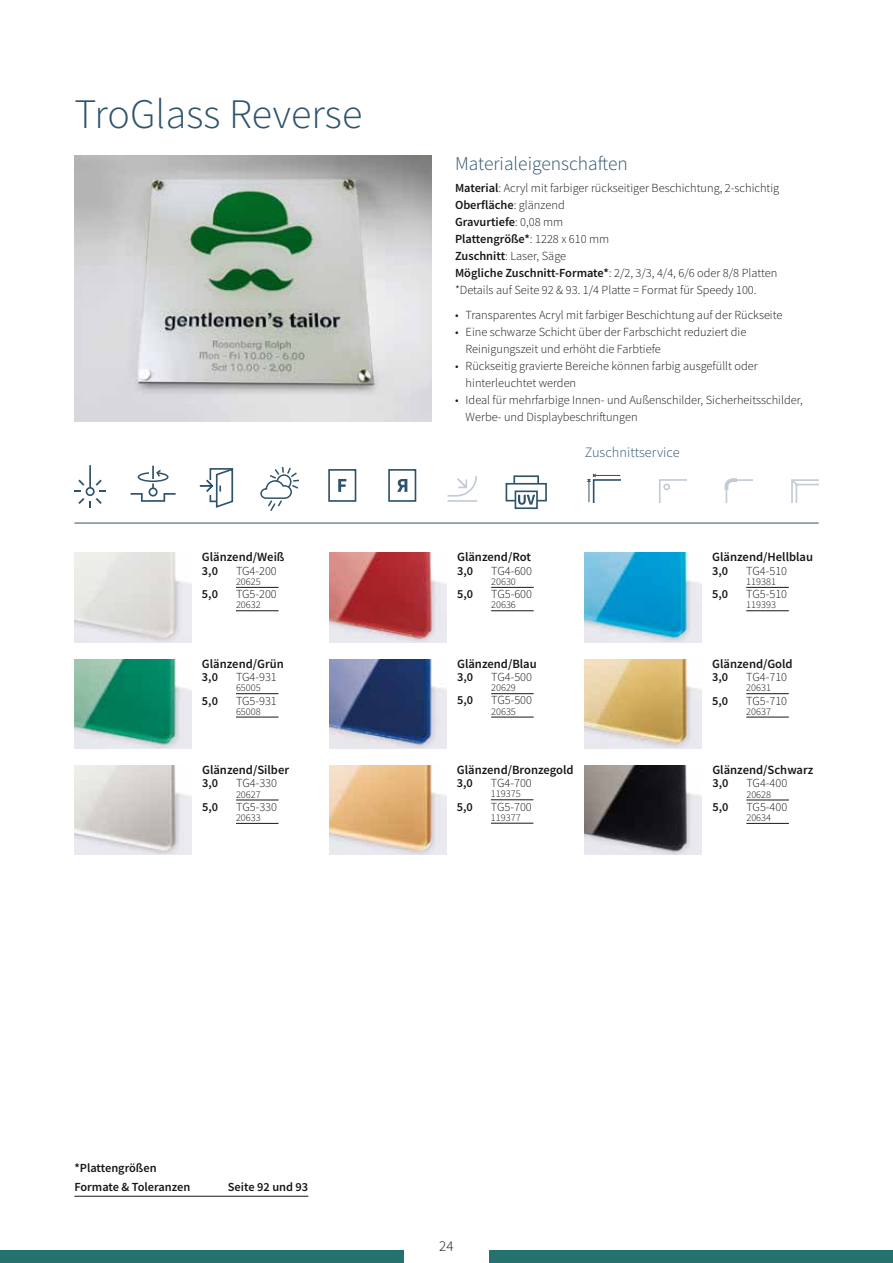
<style>
.page{position:relative;width:893px;height:1263px;background:#fff}
.page>*{position:absolute;margin:0;border:0;box-sizing:border-box;transform-origin:0 0}
.t1{font:300 42px "Source Sans Pro";letter-spacing:.005em;color:#2e536c}
.t2{font:300 19.5px "Source Sans Pro";color:#2e536c}
.t3{font:300 15px "Source Sans Pro";color:#181716}
.t4{font:300 14.25px "Source Sans Pro";letter-spacing:.005em;color:#2e536c}
.t5{font:600 12.6px "Source Sans Pro";color:#181716}
.t6{font:300 12.3px/17px "Source Sans Pro";color:#181716}
.t7{font:600 12.3px/18.8px "Source Sans Pro";color:#181716}
.t8{font:300 10.35px "Source Sans Pro";color:#181716}
.s1{font-weight:600}
</style>
<div class="page">
<img style="left:74px;top:553px;width:117px;height:89px">
<img style="left:74px;top:659px;width:117px;height:89px">
<img style="left:585px;top:659px;width:117px;height:89px">
<img style="left:585px;top:765px;width:117px;height:90px">
<img style="left:330px;top:553px;width:116px;height:89px">
<img style="left:74px;top:765px;width:117px;height:90px">
<img style="left:585px;top:553px;width:117px;height:89px">
<img style="left:330px;top:659px;width:116px;height:89px">
<img style="left:330px;top:765px;width:116px;height:90px">
<div style="left:513px;top:475px;width:26px;height:10px;border:2px solid #2e536c"></div>
<div style="left:506px;top:483px;width:41px;height:18px;border:2px solid #2e536c"></div>
<div style="left:515px;top:490px;width:23px;height:19px;border:2px solid #2e536c"></div>
<svg style="left:518px;top:495px;width:17px;height:10px"></svg>
<hr style="left:448px;top:500px;width:29px;height:2px;background:#c4cbd5">
<svg style="left:448px;top:476px;width:29px;height:21px"></svg>
<div style="left:388px;top:469px;width:28px;height:33px;border:2px solid #2e536c"></div>
<svg style="left:397px;top:479px;width:10px;height:13px"></svg>
<svg style="left:260px;top:467px;width:39px;height:44px"></svg>
<div style="left:328px;top:469px;width:28px;height:33px;border:2px solid #2e536c"></div>
<svg style="left:338px;top:479px;width:8px;height:13px"></svg>
<svg style="left:200px;top:468px;width:33px;height:40px"></svg>
<svg style="left:74px;top:465px;width:32px;height:43px"></svg>
<svg style="left:131px;top:466px;width:45px;height:36px"></svg>
<hr style="left:74px;top:523px;width:745px;height:1px;background:#2e536c">
<img style="left:74px;top:155px;width:358px;height:266px">
<svg style="left:791px;top:479px;width:27px;height:23px"></svg>
<svg style="left:587px;top:473px;width:33px;height:29px"></svg>
<svg style="left:659px;top:479px;width:27px;height:23px"></svg>
<svg style="left:725px;top:478px;width:27px;height:24px"></svg>
<hr style="left:236px;top:587px;width:43px;height:1px;background:#181716">
<hr style="left:236px;top:610px;width:43px;height:1px;background:#181716">
<hr style="left:236px;top:693px;width:43px;height:1px;background:#181716">
<hr style="left:236px;top:717px;width:43px;height:1px;background:#181716">
<hr style="left:746px;top:693px;width:43px;height:1px;background:#181716">
<hr style="left:746px;top:717px;width:43px;height:1px;background:#181716">
<hr style="left:491px;top:799px;width:42px;height:1px;background:#181716">
<hr style="left:491px;top:823px;width:42px;height:1px;background:#181716">
<hr style="left:491px;top:587px;width:43px;height:1px;background:#181716">
<hr style="left:491px;top:610px;width:43px;height:1px;background:#181716">
<hr style="left:236px;top:800px;width:43px;height:1px;background:#181716">
<hr style="left:236px;top:823px;width:43px;height:1px;background:#181716">
<hr style="left:746px;top:800px;width:43px;height:1px;background:#181716">
<hr style="left:746px;top:823px;width:43px;height:1px;background:#181716">
<hr style="left:746px;top:587px;width:43px;height:1px;background:#181716">
<hr style="left:746px;top:610px;width:43px;height:1px;background:#181716">
<hr style="left:491px;top:693px;width:43px;height:1px;background:#181716">
<hr style="left:491px;top:717px;width:43px;height:1px;background:#181716">
<div style="left:0;top:1250px;width:404px;height:13px;background:#257170"></div>
<div style="left:489px;top:1250px;width:404px;height:13px;background:#257170"></div>
<hr style="left:74px;top:1196px;width:234px;height:1px;background:#181716">
<h1 class="t1" style="left:74px;top:88px;width:289px">TroGlass Reverse</h1>
<h2 class="t2" style="left:455px;top:151px;width:174px">Materialeigenschaften</h2>
<p class="t6" style="left:455px;top:180px;width:326px"><span class="s1">Material</span>: Acryl mit farbiger rückseitiger Beschichtung, 2-schichtig <span class="s1">Oberfläche</span>: glänzend<br><span class="s1">Gravurtiefe</span>: 0,08 mm<br><span class="s1">Plattengröße*</span>: 1228 x 610 mm<br><span class="s1">Zuschnitt</span>: Laser, Säge<br><span class="s1">Mögliche Zuschnitt-Formate*</span>: 2/2, 3/3, 4/4, 6/6 oder 8/8 Platten *Details auf Seite 92 &amp; 93. 1/4 Platte = Format für Speedy 100.</p>
<p class="t6" style="left:455px;top:306px;width:329px">• Transparentes Acryl mit farbiger Beschichtung auf der Rückseite</p>
<p class="t6" style="left:466px;top:323px;width:282px;text-indent:-11px">• Eine schwarze Schicht über der Farbschicht reduziert die<br>Reinigungszeit und erhöht die Farbtiefe</p>
<p class="t6" style="left:466px;top:357px;width:294px;text-indent:-11px">• Rückseitig gravierte Bereiche können farbig ausgefüllt oder hinterleuchtet werden</p>
<p class="t6" style="left:466px;top:391px;width:339px;text-indent:-11px">• Ideal für mehrfarbige Innen- und Außenschilder, Sicherheitsschilder,<br>Werbe- und Displaybeschriftungen</p>
<p class="t4" style="left:585px;top:444px;width:97px">Zuschnittservice</p>
<p class="t5" style="left:202px;top:549px;width:84px">Glänzend/Weiß</p>
<p class="t5" style="left:457px;top:549px;width:75px">Glänzend/Rot</p>
<p class="t5" style="left:712px;top:549px;width:102px">Glänzend/Hellblau</p>
<p class="t7" style="left:202px;top:561px;width:18px">3,0</p>
<p class="t6" style="left:236px;top:562px;width:42px">TG4-200</p>
<p class="t7" style="left:202px;top:585px;width:18px">5,0</p>
<p class="t6" style="left:236px;top:586px;width:42px">TG5-200</p>
<p class="t8" style="left:236px;top:575px;width:26px">20625</p>
<p class="t8" style="left:236px;top:599px;width:26px">20632</p>
<p class="t7" style="left:457px;top:561px;width:18px">3,0</p>
<p class="t6" style="left:491px;top:562px;width:42px">TG4-600</p>
<p class="t7" style="left:457px;top:585px;width:18px">5,0</p>
<p class="t6" style="left:491px;top:586px;width:42px">TG5-600</p>
<p class="t8" style="left:491px;top:575px;width:26px">20630</p>
<p class="t8" style="left:491px;top:599px;width:26px">20636</p>
<p class="t7" style="left:712px;top:561px;width:18px">3,0</p>
<p class="t6" style="left:746px;top:562px;width:42px">TG4-510</p>
<p class="t7" style="left:712px;top:585px;width:18px">5,0</p>
<p class="t6" style="left:746px;top:586px;width:42px">TG5-510</p>
<p class="t8" style="left:746px;top:575px;width:31px">119381</p>
<p class="t8" style="left:746px;top:599px;width:31px">119393</p>
<p class="t5" style="left:202px;top:655px;width:83px">Glänzend/Grün</p>
<p class="t5" style="left:712px;top:655px;width:82px">Glänzend/Gold</p>
<p class="t5" style="left:457px;top:655px;width:81px">Glänzend/Blau</p>
<p class="t7" style="left:202px;top:667px;width:18px">3,0</p>
<p class="t6" style="left:236px;top:668px;width:42px">TG4-931</p>
<p class="t7" style="left:202px;top:691px;width:18px">5,0</p>
<p class="t6" style="left:236px;top:692px;width:42px">TG5-931</p>
<p class="t8" style="left:236px;top:681px;width:26px">65005</p>
<p class="t8" style="left:236px;top:705px;width:26px">65008</p>
<p class="t7" style="left:457px;top:667px;width:18px">3,0</p>
<p class="t6" style="left:491px;top:668px;width:42px">TG4-500</p>
<p class="t7" style="left:457px;top:691px;width:18px">5,0</p>
<p class="t6" style="left:491px;top:692px;width:42px">TG5-500</p>
<p class="t8" style="left:491px;top:681px;width:26px">20629</p>
<p class="t8" style="left:491px;top:705px;width:26px">20635</p>
<p class="t5" style="left:202px;top:761px;width:88px">Glänzend/Silber</p>
<p class="t5" style="left:457px;top:761px;width:118px">Glänzend/Bronzegold</p>
<p class="t7" style="left:202px;top:774px;width:18px">3,0</p>
<p class="t6" style="left:236px;top:775px;width:42px">TG4-330</p>
<p class="t7" style="left:202px;top:797px;width:18px">5,0</p>
<p class="t6" style="left:236px;top:798px;width:42px">TG5-330</p>
<p class="t8" style="left:236px;top:788px;width:26px">20627</p>
<p class="t8" style="left:236px;top:811px;width:26px">20633</p>
<p class="t7" style="left:457px;top:774px;width:18px">3,0</p>
<p class="t6" style="left:491px;top:775px;width:42px">TG4-700</p>
<p class="t7" style="left:457px;top:797px;width:18px">5,0</p>
<p class="t6" style="left:491px;top:798px;width:42px">TG5-700</p>
<p class="t8" style="left:491px;top:788px;width:31px">119375</p>
<p class="t8" style="left:491px;top:811px;width:31px">119377</p>
<p class="t7" style="left:74px;top:1158px;width:118px">*Plattengrößen<br>Formate &amp; Toleranzen</p>
<p class="t7" style="left:228px;top:1177px;width:82px">Seite 92 und 93</p>
<p class="t3" style="left:439px;top:1237px;width:16px">24</p>
<p class="t7" style="left:712px;top:667px;width:18px">3,0</p>
<p class="t6" style="left:746px;top:668px;width:42px">TG4-710</p>
<p class="t7" style="left:712px;top:691px;width:18px">5,0</p>
<p class="t6" style="left:746px;top:692px;width:42px">TG5-710</p>
<p class="t8" style="left:746px;top:681px;width:26px">20631</p>
<p class="t8" style="left:746px;top:705px;width:26px">20637</p>
<p class="t5" style="left:712px;top:761px;width:102px">Glänzend/Schwarz</p>
<p class="t7" style="left:712px;top:774px;width:18px">3,0</p>
<p class="t6" style="left:746px;top:775px;width:42px">TG4-400</p>
<p class="t7" style="left:712px;top:797px;width:18px">5,0</p>
<p class="t6" style="left:746px;top:798px;width:42px">TG5-400</p>
<p class="t8" style="left:746px;top:788px;width:26px">20628</p>
<p class="t8" style="left:746px;top:811px;width:26px">20634</p>
</div>
